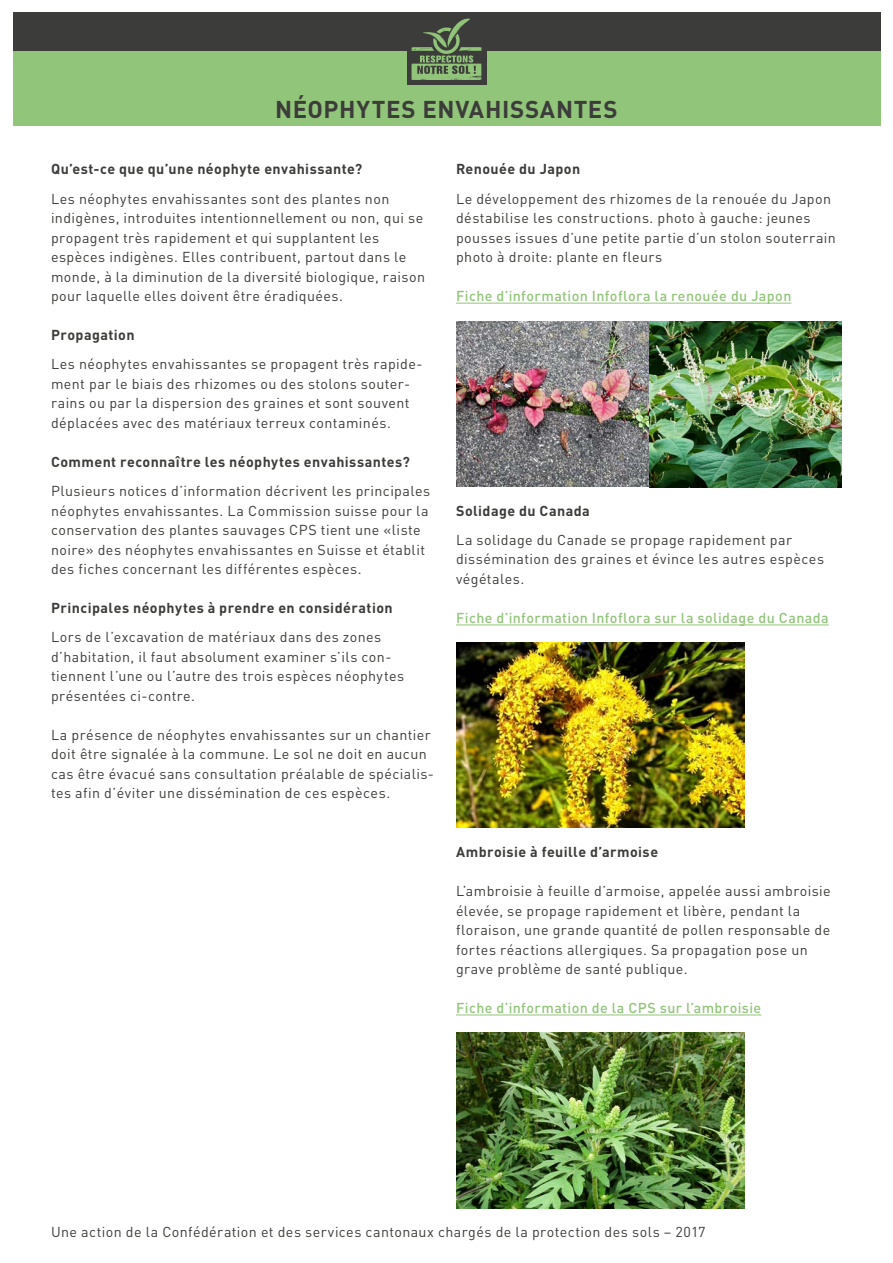
<style>
.page{position:relative;width:893px;height:1263px;background:#fff}
.page>*{position:absolute;margin:0;border:0;box-sizing:border-box;transform-origin:0 0}
.t1{font:700 24px "DIN";letter-spacing:.025em;color:#3c3c3b}
.t2{font:14.25px/19.5px "DIN";letter-spacing:.03em;color:#3c3c3b}
.t3{font:700 14.25px "DIN";letter-spacing:.03em;color:#3c3c3b}
.t4{font:500 14.25px "DIN";letter-spacing:.03em;color:#91c579}
</style>
<div class="page">
<hr style="left:456px;top:303px;width:335px;height:1px;background:#91c579">
<hr style="left:456px;top:624px;width:373px;height:1px;background:#91c579">
<hr style="left:456px;top:1014px;width:305px;height:1px;background:#91c579">
<div style="left:13px;top:51px;width:867px;height:74px;background:#91c579"></div>
<div style="left:13px;top:13px;width:867px;height:38px;background:#3c3c3b"></div>
<div style="left:407px;top:15px;width:79px;height:69px;background:#3c3c3b"></div>
<svg style="left:411px;top:19px;width:70px;height:60px"></svg>
<img style="left:456px;top:642px;width:288px;height:186px">
<img style="left:456px;top:1032px;width:288px;height:176px">
<img style="left:456px;top:321px;width:386px;height:166px">
<h1 class="t1" style="left:275px;top:93px;width:344px">NÉOPHYTES ENVAHISSANTES</h1>
<p class="t3" style="left:51px;top:160px;width:313px">Qu’est-ce que qu’une néophyte envahissante?</p>
<p class="t2" style="left:51px;top:188px;width:376px">Les néophytes envahissantes sont des plantes non indigènes, introduites intentionnellement ou non, qui se propagent très rapidement et qui supplantent les espèces indigènes. Elles contribuent, partout dans le monde, à la diminution de la diversité biologique, raison pour laquelle elles doivent être éradiquées.</p>
<p class="t3" style="left:51px;top:326px;width:85px">Propagation</p>
<p class="t2" style="left:51px;top:354px;width:373px">Les néophytes envahissantes se propagent très rapide&shy;ment par le biais des rhizomes ou des stolons souter&shy;rains ou par la dispersion des graines et sont souvent déplacées avec des matériaux terreux contaminés.</p>
<p class="t3" style="left:51px;top:452px;width:360px">Comment reconnaître les néophytes envahissantes?</p>
<p class="t2" style="left:51px;top:481px;width:381px">Plusieurs notices d’information décrivent les principales néophytes envahissantes. La Commission suisse pour la conservation des plantes sauvages CPS tient une «liste noire» des néophytes envahissantes en Suisse et établit des fiches concernant les différentes espèces.</p>
<p class="t3" style="left:51px;top:599px;width:343px">Principales néophytes à prendre en considération</p>
<p class="t2" style="left:51px;top:627px;width:355px">Lors de l’excavation de matériaux dans des zones d’habitation, il faut absolument examiner s’ils con&shy;tiennent l’une ou l’autre des trois espèces néophytes présentées ci-contre.</p>
<p class="t2" style="left:51px;top:725px;width:384px">La présence de néophytes envahissantes sur un chantier doit être signalée à la commune. Le sol ne doit en aucun cas être évacué sans consultation préalable de spécialis&shy;tes afin d’éviter une dissémination de ces espèces.</p>
<p class="t3" style="left:456px;top:160px;width:126px">Renouée du Japon</p>
<p class="t2" style="left:456px;top:188px;width:381px">Le développement des rhizomes de la renouée du Japon déstabilise les constructions. photo à gauche: jeunes pousses issues d’une petite partie d’un stolon souterrain photo à droite: plante en fleurs</p>
<p class="t4" style="left:456px;top:287px;width:337px">Fiche d’information Infoflora la renouée du Japon</p>
<p class="t3" style="left:456px;top:501px;width:135px">Solidage du Canada</p>
<p class="t2" style="left:456px;top:530px;width:369px">La solidage du Canade se propage rapidement par dissémination des graines et évince les autres espèces végétales.</p>
<p class="t4" style="left:456px;top:609px;width:374px">Fiche d’information Infoflora sur la solidage du Canada</p>
<p class="t3" style="left:456px;top:842px;width:204px">Ambroisie à feuille d’armoise</p>
<p class="t2" style="left:456px;top:881px;width:376px">L’ambroisie à feuille d’armoise, appelée aussi ambroisie élevée, se propage rapidement et libère, pendant la floraison, une grande quantité de pollen responsable de fortes réactions allergiques. Sa propagation pose un grave problème de santé publique.</p>
<p class="t4" style="left:456px;top:999px;width:307px">Fiche d’information de la CPS sur l’ambroisie</p>
<p class="t2" style="left:51px;top:1222px;width:656px">Une action de la Confédération et des services cantonaux chargés de la protection des sols – 2017</p>
</div>
